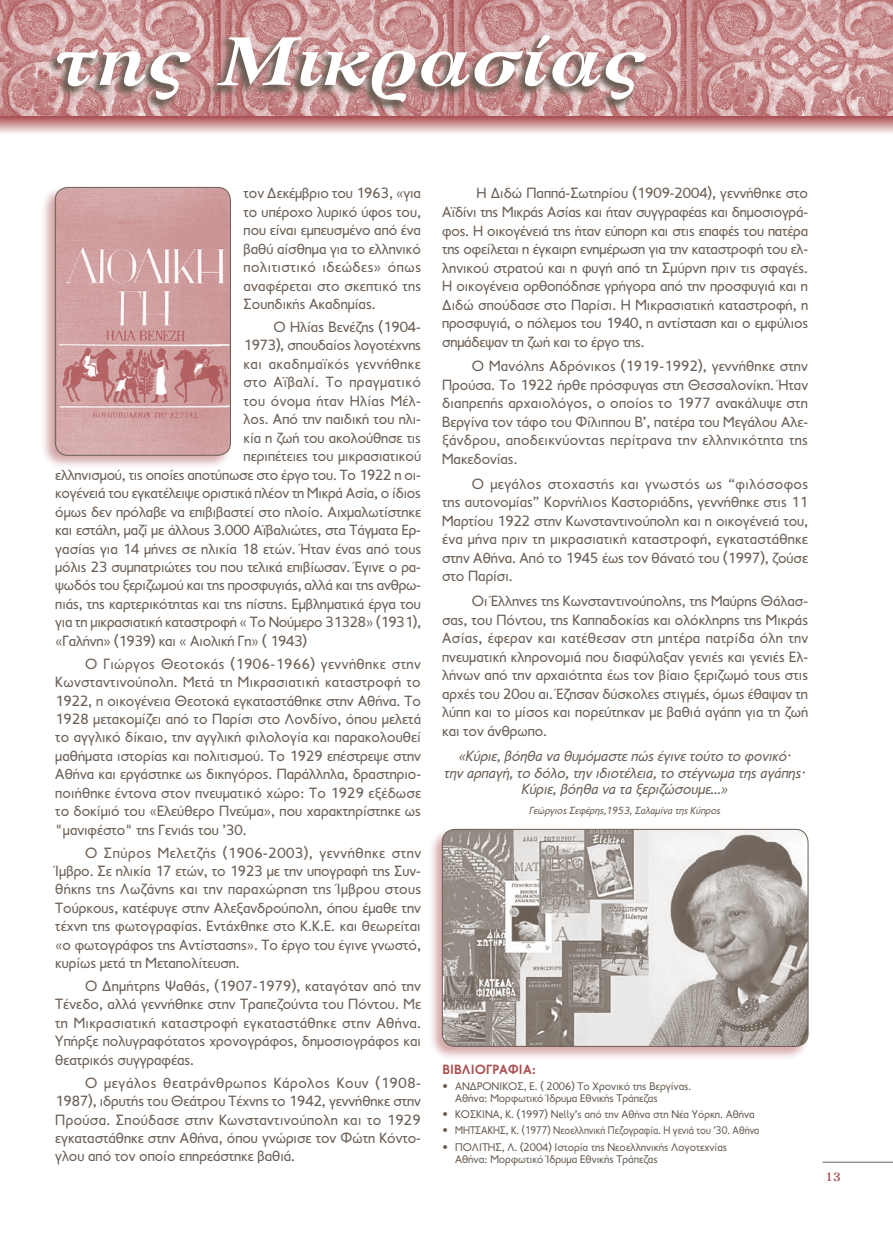
<style>
.page{position:relative;width:893px;height:1234px;background:#fff}
.page>*{position:absolute;margin:0;border:0;box-sizing:border-box;transform-origin:0 0}
.t1{font:italic 700 69px "GFS Artemisia";color:#fff;scale:1.15 1}
.t2{font:15px/18.5px "PF Transport";color:#6b5f55;text-align:justify}
.t3{font:italic 15px/16.6px "PF Transport";color:#6b5f55;text-align:center}
.t4{font:15px "PF Transport";letter-spacing:.035em;color:#6b5f55}
.t5{font:15px "PF Transport";letter-spacing:.02em;color:#6b5f55}
.t6{font:700 13.5px "PF Transport";color:#ab5153}
.t7{font:700 12px "GFS Artemisia";color:#ab5153}
.t8{font:11.25px/12px "PF Transport";color:#6b5f55}
.t9{font:italic 10.5px "PF Transport";color:#6b5f55}
</style>
<div class="page">
<hr style="left:823px;top:1161px;width:70px;height:1px;background:#6b5f55">
<svg style="left:0;top:0;width:893px;height:116px"></svg>
<svg style="left:0;top:116px;width:893px;height:17px"></svg>
<svg style="left:0;top:33px;width:648px;height:81px"></svg>
<div style="left:41px;top:185px;width:192px;height:285px;background:#ab5153;opacity:.5"></div>
<img style="left:55px;top:187px;width:175px;height:268px">
<div style="left:55px;top:187px;width:176px;height:268px;border:1px solid #6b5f55;border-radius:13px"></div>
<div style="left:428px;top:826px;width:383px;height:234px;background:#ab5153;opacity:.5"></div>
<img style="left:442px;top:829px;width:366px;height:217px">
<div style="left:442px;top:828px;width:366px;height:218px;border:1px solid #6b5f55;border-radius:13px"></div>
<h1 class="t1" style="left:54px;top:8px;width:517px">της Μικρασίας</h1>
<p class="t2" style="left:244px;top:184px;width:179px">τον Δεκέμβριο του 1963, «για το υπέροχο λυρικό ύφος του, που είναι εμπευσμένο από ένα βαθύ αίσθημα για το ελληνικό πολιτιστικό ιδεώδες» όπως αναφέρεται στο σκεπτικό της Σουηδικής Ακαδημίας.</p>
<p class="t2" style="left:273px;top:318px;width:149px">Ο Ηλίας Βενέζης (1904-</p>
<p class="t2" style="left:244px;top:336px;width:179px">1973), σπουδαίος λογοτέχνης</p>
<p class="t4" style="left:244px;top:355px;width:179px">και ακαδημαϊκός γεννήθηκε</p>
<p class="t4" style="left:244px;top:374px;width:179px">στο Αϊβαλί. Το πραγματικό</p>
<p class="t5" style="left:244px;top:392px;width:179px">του όνομα ήταν Ηλίας Μέλ-</p>
<p class="t2" style="left:244px;top:410px;width:179px">λος. Από την παιδική του ηλι-</p>
<p class="t2" style="left:244px;top:428px;width:179px">κία η ζωή του ακολούθησε τις</p>
<p class="t2" style="left:244px;top:447px;width:179px">περιπέτειες του μικρασιατικού</p>
<p class="t2" style="left:55px;top:465px;width:367px">ελληνισμού, τις οποίες αποτύπωσε στο έργο του. Το 1922 η οι-</p>
<p class="t2" style="left:55px;top:484px;width:367px">κογένειά του εγκατέλειψε οριστικά πλέον τη Μικρά Ασία, ο ίδιος</p>
<p class="t2" style="left:55px;top:502px;width:367px">όμως δεν πρόλαβε να επιβιβαστεί στο πλοίο. Αιχμαλωτίστηκε</p>
<p class="t2" style="left:55px;top:520px;width:367px">και εστάλη, μαζί με άλλους 3.000 Αϊβαλιώτες, στα Τάγματα Ερ-</p>
<p class="t2" style="left:55px;top:539px;width:367px">γασίας για 14 μήνες σε ηλικία 18 ετών. Ήταν ένας από τους</p>
<p class="t2" style="left:55px;top:557px;width:367px">μόλις 23 συμπατριώτες του που τελικά επιβίωσαν. Έγινε ο ρα-</p>
<p class="t2" style="left:55px;top:576px;width:367px">ψωδός του ξεριζωμού και της προσφυγιάς, αλλά και της ανθρω-</p>
<p class="t2" style="left:55px;top:594px;width:367px">πιάς, της καρτερικότητας και της πίστης. Εμβληματικά έργα του</p>
<p class="t2" style="left:55px;top:613px;width:367px">για τη μικρασιατική καταστροφή « Το Νούμερο 31328» (1931),</p>
<p class="t2" style="left:55px;top:631px;width:253px">«Γαλήνη» (1939) και « Αιολική Γη» ( 1943)</p>
<p class="t2" style="left:55px;top:654px;width:367px;text-indent:30px">Ο Γιώργος Θεοτοκάς (1906-1966) γεννήθηκε στην Κωνσταντινούπολη. Μετά τη Μικρασιατική καταστροφή το 1922, η οικογένεια Θεοτοκά εγκαταστάθηκε στην Αθήνα. To 1928 μετακομίζει από το Παρίσι στο Λονδίνο, όπου μελετά το αγγλικό δίκαιο, την αγγλική φιλολογία και παρακολουθεί μαθήματα ιστορίας και πολιτισμού. Το 1929 επέστρεψε στην Αθήνα και εργάστηκε ως δικηγόρος. Παράλληλα, δραστηριο&shy;ποιήθηκε έντονα στον πνευματικό χώρο: Το 1929 εξέδωσε το δοκίμιό του «Ελεύθερο Πνεύμα», που χαρακτηρίστηκε ως "μανιφέστο" της Γενιάς του ’30.</p>
<p class="t2" style="left:55px;top:843px;width:367px;text-indent:30px">Ο Σπύρος Μελετζής (1906-2003), γεννήθηκε στην Ίμβρο. Σε ηλικία 17 ετών, το 1923 με την υπογραφή της Συν&shy;θήκης της Λωζάνης και την παραχώρηση της Ίμβρου στους Τούρκους, κατέφυγε στην Αλεξανδρούπολη, όπου έμαθε την τέχνη της φωτογραφίας. Εντάχθηκε στο Κ.Κ.Ε. και θεωρείται «ο φωτογράφος της Αντίστασης». Το έργο του έγινε γνωστό, κυρίως μετά τη Μεταπολίτευση.</p>
<p class="t2" style="left:55px;top:976px;width:367px;text-indent:30px">Ο Δημήτρης Ψαθάς, (1907-1979), καταγόταν από την Τένεδο, αλλά γεννήθηκε στην Τραπεζούντα του Πόντου. Με τη Μικρασιατική καταστροφή εγκαταστάθηκε στην Αθήνα.<br>Υπήρξε πολυγραφότατος χρονογράφος, δημοσιογράφος και θεατρικός συγγραφέας.</p>
<p class="t2" style="left:55px;top:1073px;width:367px;text-indent:30px">Ο μεγάλος θεατράνθρωπος Κάρολος Κουν (1908- 1987), ιδρυτής του Θεάτρου Τέχνης το 1942, γεννήθηκε στην Προύσα. Σπούδασε στην Κωνσταντινούπολη και το 1929 εγκαταστάθηκε στην Αθήνα, όπου γνώρισε τον Φώτη Κόντο&shy;γλου από τον οποίο επηρεάστηκε βαθιά.</p>
<p class="t2" style="left:442px;top:184px;width:368px;text-indent:34px">Η Διδώ Παππά-Σωτηρίου (1909-2004), γεννήθηκε στο Αϊδίνι της Μικράς Ασίας και ήταν συγγραφέας και δημοσιογρά&shy;φος. Η οικογένειά της ήταν εύπορη και στις επαφές του πατέρα της οφείλεται η έγκαιρη ενημέρωση για την καταστροφή του ελ&shy;ληνικού στρατού και η φυγή από τη Σμύρνη πριν τις σφαγές.<br>Η οικογένεια ορθοπόδησε γρήγορα από την προσφυγιά και η Διδώ σπούδασε στο Παρίσι. Η Μικρασιατική καταστροφή, η προσφυγιά, ο πόλεμος του 1940, η αντίσταση και ο εμφύλιος σημάδεψαν τη ζωή και το έργο της.</p>
<p class="t2" style="left:442px;top:357px;width:367px;text-indent:30px">Ο Μανόλης Αδρόνικος (1919-1992), γεννήθηκε στην Προύσα. Το 1922 ήρθε πρόσφυγας στη Θεσσαλονίκη. Ήταν διαπρεπής αρχαιολόγος, ο οποίος το 1977 ανακάλυψε στη Βεργίνα τον τάφο του Φίλιππου Β’, πατέρα του Μεγάλου Αλε&shy;ξάνδρου, αποδεικνύοντας περίτρανα την ελληνικότητα της Μακεδονίας.</p>
<p class="t2" style="left:442px;top:474px;width:368px;text-indent:30px">Ο μεγάλος στοχαστής και γνωστός ως “φιλόσοφος της αυτονομίας” Κορνήλιος Καστοριάδης, γεννήθηκε στις 11<br>Μαρτίου 1922 στην Κωνσταντινούπολη και η οικογένειά του, ένα μήνα πριν τη μικρασιατική καταστροφή, εγκαταστάθηκε στην Αθήνα. Από το 1945 έως τον θάνατό του (1997), ζούσε στο Παρίσι.</p>
<p class="t2" style="left:442px;top:592px;width:368px;text-indent:30px">Οι Έλληνες της Κωνσταντινούπολης, της Μαύρης Θάλασ&shy;σας, του Πόντου, της Καππαδοκίας και ολόκληρης της Μικράς Ασίας, έφεραν και κατέθεσαν στη μητέρα πατρίδα όλη την πνευματική κληρονομιά που διαφύλαξαν γενιές και γενιές Ελ&shy;λήνων από την αρχαιότητα έως τον βίαιο ξεριζωμό τους στις αρχές του 20ου αι. Έζησαν δύσκολες στιγμές, όμως έθαψαν τη λύπη και το μίσος και πορεύτηκαν με βαθιά αγάπη για τη ζωή και τον άνθρωπο.</p>
<p class="t3" style="left:444px;top:747px;width:363px">«Κύριε, βόηθα να θυμόμαστε πώς έγινε τούτο το φονικό·<br>την αρπαγή, το δόλο, την ιδιοτέλεια, το στέγνωμα της αγάπης·<br>Κύριε, βόηθα να τα ξεριζώσουμε…»</p>
<p class="t9" style="left:529px;top:804px;width:193px">Γεώργιος Σεφέρης,1953, Σαλαμίνα της Κύπρος</p>
<p class="t6" style="left:442px;top:1060px;width:95px">ΒΙΒΛΙΟΓΡΑΦΊΑ:</p>
<p class="t8" style="left:455px;top:1079px;width:238px;text-indent:-13px">• ΑΝΔΡΌΝΙΚΟΣ, Ε. ( 2006) Το Χρονικό της Βεργίνας.<br>Αθήνα: Μορφωτικό Ίδρυμα Εθνικής Τράπεζας</p>
<p class="t8" style="left:442px;top:1107px;width:314px">• ΚΟΣΚΙΝΆ, Κ. (1997) Nelly’s από την Αθήνα στη Νέα Υόρκη. Αθήνα</p>
<p class="t8" style="left:442px;top:1124px;width:319px">• ΜΗΤΣΆΚΗΣ, Κ. (1977) Νεοελληνική Πεζογραφία. Η γενιά του ’30. Αθήνα</p>
<p class="t8" style="left:455px;top:1140px;width:274px;text-indent:-13px">• ΠΟΛΊ ΤΗΣ, Λ. (2004) Ιστορία της Νεοελληνικής Λογοτεχνίας<br>Αθήνα: Μορφωτικό Ίδρυμα Εθνικής Τράπεζας</p>
<p class="t7" style="left:826px;top:1166px;width:17px">13</p>
</div>
